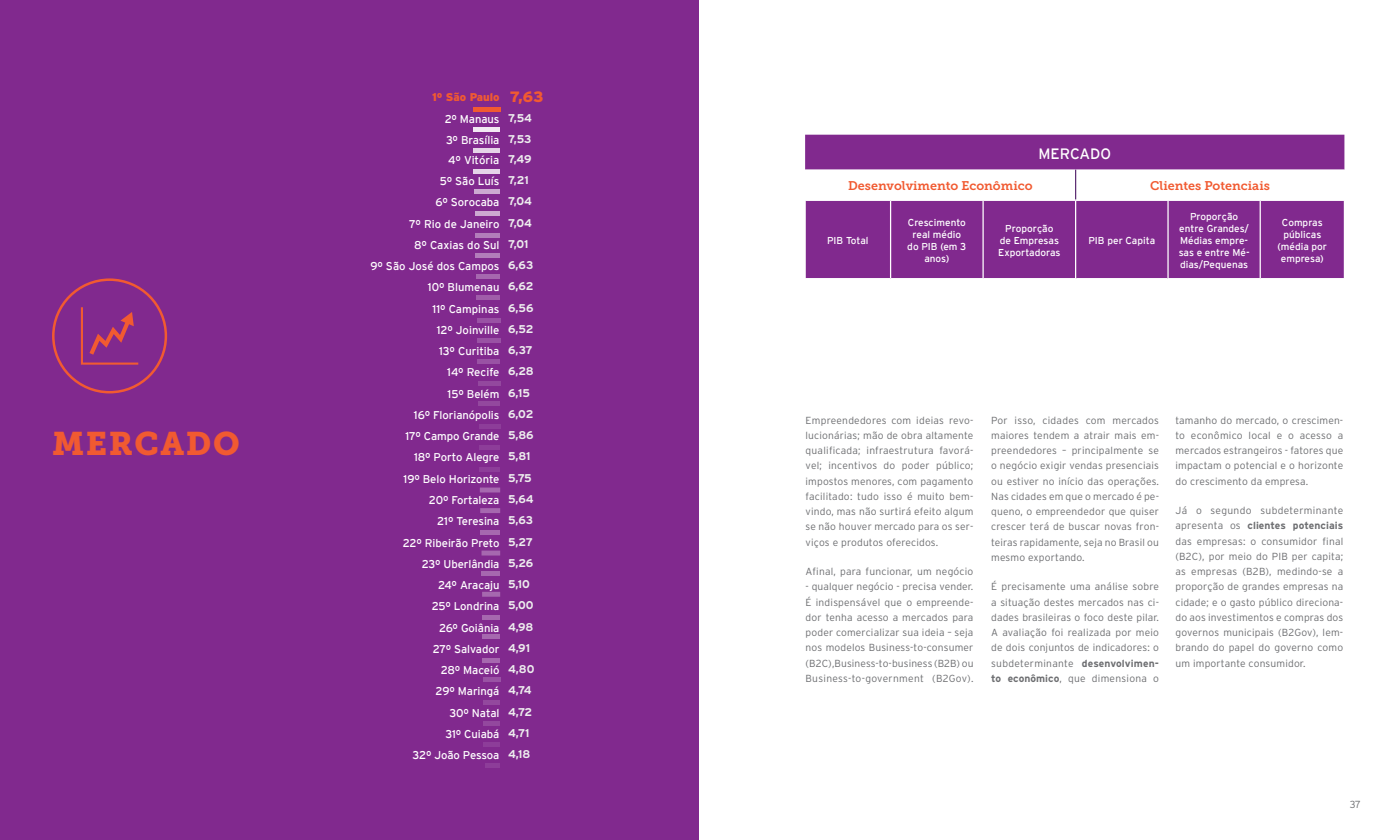
<style>
.page{position:relative;width:1397px;height:840px;background:#fff}
.page>*{position:absolute;margin:0;border:0;box-sizing:border-box;transform-origin:0 0}
.t1{font:32.5px "Museo Slab 900";letter-spacing:.05em;color:#f15a31}
.t2{font:15px "Interstate";color:#fff}
.t3{font:12.5px "Museo Slab 700";color:#f15a31}
.t4{font:11.25px/19.4px "Interstate";letter-spacing:-.005em;color:#fff}
.t5{font:900 11.25px/22.2px "Interstate";letter-spacing:-.005em;color:#f15a31;text-align:center}
.t6{font:300 10.25px/15.2px "Interstate";letter-spacing:.015em;color:#6d6e71;text-align:justify}
.t7{font:10px/12px "Interstate";color:#fff;text-align:center}
.s1{font-size:15px}
.s2{font-weight:400;color:#fff}
.s3{font-weight:700;color:#ededee}
.s4{font-weight:700}
</style>
<div class="page">
<div style="left:0;top:0;width:698px;height:840px;background:#81298e"></div>
<svg style="left:81px;top:307px;width:57px;height:58px"></svg>
<div style="left:52px;top:278px;width:115px;height:115px;border:2px solid #f15a31;border-radius:50%"></div>
<div style="left:482px;top:615px;width:18px;height:5px;background:#a668af"></div>
<hr style="left:485px;top:763px;width:15px;height:4px;background:#8d3d99">
<div style="left:482px;top:592px;width:18px;height:5px;background:#a668af"></div>
<div style="left:483px;top:742px;width:17px;height:5px;background:#8d3d99"></div>
<div style="left:481px;top:571px;width:19px;height:5px;background:#a668af"></div>
<div style="left:483px;top:721px;width:17px;height:5px;background:#93489e"></div>
<div style="left:481px;top:550px;width:19px;height:5px;background:#a668af"></div>
<div style="left:483px;top:700px;width:17px;height:5px;background:#93489e"></div>
<div style="left:480px;top:530px;width:20px;height:5px;background:#a668af"></div>
<div style="left:483px;top:677px;width:17px;height:5px;background:#9952a4"></div>
<div style="left:480px;top:508px;width:20px;height:5px;background:#a668af"></div>
<div style="left:482px;top:657px;width:18px;height:5px;background:#a668af"></div>
<div style="left:479px;top:487px;width:21px;height:5px;background:#a668af"></div>
<div style="left:482px;top:634px;width:18px;height:5px;background:#a668af"></div>
<div style="left:479px;top:467px;width:21px;height:5px;background:#8d3d99"></div>
<div style="left:479px;top:445px;width:21px;height:5px;background:#8d3d99"></div>
<div style="left:478px;top:381px;width:22px;height:5px;background:#93489e"></div>
<div style="left:477px;top:338px;width:23px;height:5px;background:#9952a4"></div>
<div style="left:477px;top:359px;width:23px;height:5px;background:#9952a4"></div>
<div style="left:477px;top:318px;width:23px;height:5px;background:#9952a4"></div>
<div style="left:476px;top:295px;width:24px;height:5px;background:#a05da9"></div>
<div style="left:476px;top:274px;width:24px;height:5px;background:#a668af"></div>
<div style="left:475px;top:253px;width:25px;height:5px;background:#b27dba"></div>
<div style="left:475px;top:233px;width:25px;height:5px;background:#b27dba"></div>
<div style="left:475px;top:211px;width:25px;height:5px;background:#cca9d1"></div>
<div style="left:474px;top:189px;width:26px;height:5px;background:#cca9d1"></div>
<div style="left:479px;top:424px;width:21px;height:5px;background:#8d3d99"></div>
<div style="left:473px;top:169px;width:27px;height:5px;background:#e5d4e8"></div>
<div style="left:478px;top:401px;width:22px;height:5px;background:#93489e"></div>
<div style="left:473px;top:148px;width:27px;height:5px;background:#e5d4e8"></div>
<div style="left:473px;top:127px;width:27px;height:5px;background:#f2e9f3"></div>
<div style="left:473px;top:107px;width:27px;height:5px;background:#f15a31"></div>
<div style="left:805px;top:135px;width:539px;height:143px;background:#81298e"></div>
<svg style="left:805px;top:170px;width:539px;height:30px"></svg>
<hr style="left:1259px;top:201px;width:1px;height:77px;background:#fff">
<hr style="left:1343px;top:201px;width:1px;height:77px;background:#fff">
<hr style="left:889px;top:201px;width:2px;height:77px;background:#fff">
<hr style="left:982px;top:201px;width:1px;height:77px;background:#fff">
<hr style="left:1074px;top:201px;width:2px;height:77px;background:#fff">
<hr style="left:1167px;top:201px;width:1px;height:77px;background:#fff">
<hr style="left:1074px;top:170px;width:2px;height:30px;background:#5f3075">
<hr style="left:804px;top:200px;width:86px;height:1px;background:#fff">
<hr style="left:890px;top:200px;width:92px;height:1px;background:#fff">
<hr style="left:982px;top:200px;width:93px;height:1px;background:#fff">
<hr style="left:1075px;top:200px;width:92px;height:1px;background:#fff">
<hr style="left:1167px;top:200px;width:92px;height:1px;background:#fff">
<hr style="left:1259px;top:200px;width:85px;height:1px;background:#fff">
<h1 class="t1" style="left:52px;top:425px;width:189px">MERCADO</h1>
<p class="t5" style="left:432px;top:86px;width:113px">1º São Paulo <span class="s1">7,63<br></span><span class="s2">2º Manaus</span> <span class="s3">7,54</span></p>
<p class="t4" style="left:446px;top:131px;width:87px">3º Brasília <span class="s3">7,53<br></span>4º Vitória <span class="s3">7,49</span></p>
<p class="t4" style="left:439px;top:171px;width:90px">5º São Luís <span class="s3">7,21</span></p>
<p class="t4" style="left:435px;top:192px;width:98px">6º Sorocaba <span class="s3">7,04</span></p>
<p class="t4" style="left:409px;top:214px;width:124px">7º Rio de Janeiro <span class="s3">7,04</span></p>
<p class="t4" style="left:414px;top:235px;width:116px">8º Caxias do Sul <span class="s3">7,01</span></p>
<p class="t4" style="left:370px;top:256px;width:164px">9º São José dos Campos <span class="s3">6,63</span></p>
<p class="t4" style="left:428px;top:278px;width:107px">10º Blumenau <span class="s3">6,62</span></p>
<p class="t4" style="left:432px;top:299px;width:102px">11º Campinas <span class="s3">6,56</span></p>
<p class="t4" style="left:436px;top:320px;width:98px">12º Joinville <span class="s3">6,52</span></p>
<p class="t4" style="left:439px;top:341px;width:95px">13º Curitiba <span class="s3">6,37</span></p>
<p class="t4" style="left:447px;top:363px;width:88px">14º Recife <span class="s3">6,28</span></p>
<p class="t4" style="left:447px;top:384px;width:84px">15º Belém <span class="s3">6,15</span></p>
<p class="t4" style="left:414px;top:405px;width:121px">16º Florianópolis <span class="s3">6,02</span></p>
<p class="t4" style="left:405px;top:426px;width:130px">17º Campo Grande <span class="s3">5,86</span></p>
<p class="t4" style="left:414px;top:448px;width:118px">18º Porto Alegre <span class="s3">5,81</span></p>
<p class="t4" style="left:403px;top:469px;width:130px">19º Belo Horizonte <span class="s3">5,75</span></p>
<p class="t4" style="left:429px;top:490px;width:106px">20º Fortaleza <span class="s3">5,64</span></p>
<p class="t4" style="left:437px;top:511px;width:97px">21º Teresina <span class="s3">5,63</span></p>
<p class="t4" style="left:402px;top:533px;width:132px">22º Ribeirão Preto <span class="s3">5,27</span></p>
<p class="t4" style="left:421px;top:554px;width:113px">23º Uberlândia <span class="s3">5,26</span></p>
<p class="t4" style="left:438px;top:575px;width:93px">24º Aracaju <span class="s3">5,10</span></p>
<p class="t4" style="left:431px;top:596px;width:103px">25º Londrina <span class="s3">5,00</span></p>
<p class="t4" style="left:439px;top:618px;width:96px">26º Goiânia <span class="s3">4,98</span></p>
<p class="t4" style="left:433px;top:639px;width:99px">27º Salvador <span class="s3">4,91</span></p>
<p class="t4" style="left:441px;top:660px;width:95px">28º Maceió <span class="s3">4,80</span></p>
<p class="t4" style="left:435px;top:682px;width:97px">29º Maringá <span class="s3">4,74</span></p>
<p class="t4" style="left:449px;top:703px;width:84px">30º Natal <span class="s3">4,72</span></p>
<p class="t4" style="left:445px;top:724px;width:86px">31º Cuiabá <span class="s3">4,71</span></p>
<p class="t4" style="left:412px;top:745px;width:119px">32º João Pessoa <span class="s3">4,18</span></p>
<h2 class="t2" style="left:1038px;top:145px;width:74px">MERCADO</h2>
<p class="t3" style="left:848px;top:178px;width:186px">Desenvolvimento Econômico</p>
<p class="t3" style="left:1149px;top:178px;width:121px">Clientes Potenciais</p>
<p class="t7" style="left:827px;top:234px;width:43px">PIB Total</p>
<p class="t7" style="left:907px;top:216px;width:61px">Crescimento real médio do PIB (em 3 anos)</p>
<p class="t7" style="left:998px;top:222px;width:64px">Proporção<br>de Empresas<br>Exportadoras</p>
<p class="t7" style="left:1088px;top:234px;width:68px">PIB per Capita</p>
<p class="t7" style="left:1178px;top:210px;width:72px">Proporção entre Grandes/<br>Médias empre&shy;sas e entre Mé&shy;dias/Pequenas</p>
<p class="t7" style="left:1277px;top:216px;width:51px">Compras públicas (média por empresa)</p>
<p class="t6" style="left:805px;top:412px;width:169px">Empreendedores com ideias revo&shy;lucionárias; mão de obra altamente qualificada; infraestrutura favorá&shy;vel; incentivos do poder público; impostos menores, com pagamento facilitado: tudo isso é muito bem&shy;vindo, mas não surtirá efeito algum se não houver mercado para os ser&shy;viços e produtos oferecidos.</p>
<p class="t6" style="left:805px;top:564px;width:169px">Afinal, para funcionar, um negócio</p>
<p class="t6" style="left:805px;top:579px;width:169px">- qualquer negócio - precisa vender.<br>É indispensável que o empreende&shy;dor tenha acesso a mercados para poder comercializar sua ideia – seja nos modelos Business-to-consumer (B2C),Business-to-business (B2B) ou Business-to-government (B2Gov).</p>
<p class="t6" style="left:990px;top:412px;width:169px">Por isso, cidades com mercados maiores tendem a atrair mais em&shy;preendedores – principalmente se o negócio exigir vendas presenciais ou estiver no início das operações.<br>Nas cidades em que o mercado é pe&shy;queno, o empreendedor que quiser crescer terá de buscar novas fron&shy;teiras rapidamente, seja no Brasil ou mesmo exportando.</p>
<p class="t6" style="left:990px;top:579px;width:169px">É precisamente uma análise sobre a situação destes mercados nas ci&shy;dades brasileiras o foco deste pilar.<br>A avaliação foi realizada por meio de dois conjuntos de indicadores: o subdeterminante <span class="s4">desenvolvimen&shy;to econômico</span>, que dimensiona o</p>
<p class="t6" style="left:1175px;top:412px;width:169px">tamanho do mercado, o crescimen&shy;to econômico local e o acesso a mercados estrangeiros - fatores que impactam o potencial e o horizonte do crescimento da empresa.</p>
<p class="t6" style="left:1175px;top:503px;width:169px">Já o segundo subdeterminante apresenta os <span class="s4">clientes potenciais </span>das empresas: o consumidor final (B2C), por meio do PIB per capita; as empresas (B2B), medindo-se a proporção de grandes empresas na cidade; e o gasto público direciona&shy;do aos investimentos e compras dos governos municipais (B2Gov), lem&shy;brando do papel do governo como um importante consumidor.</p>
<p class="t6" style="left:1349px;top:797px;width:13px">37</p>
</div>
